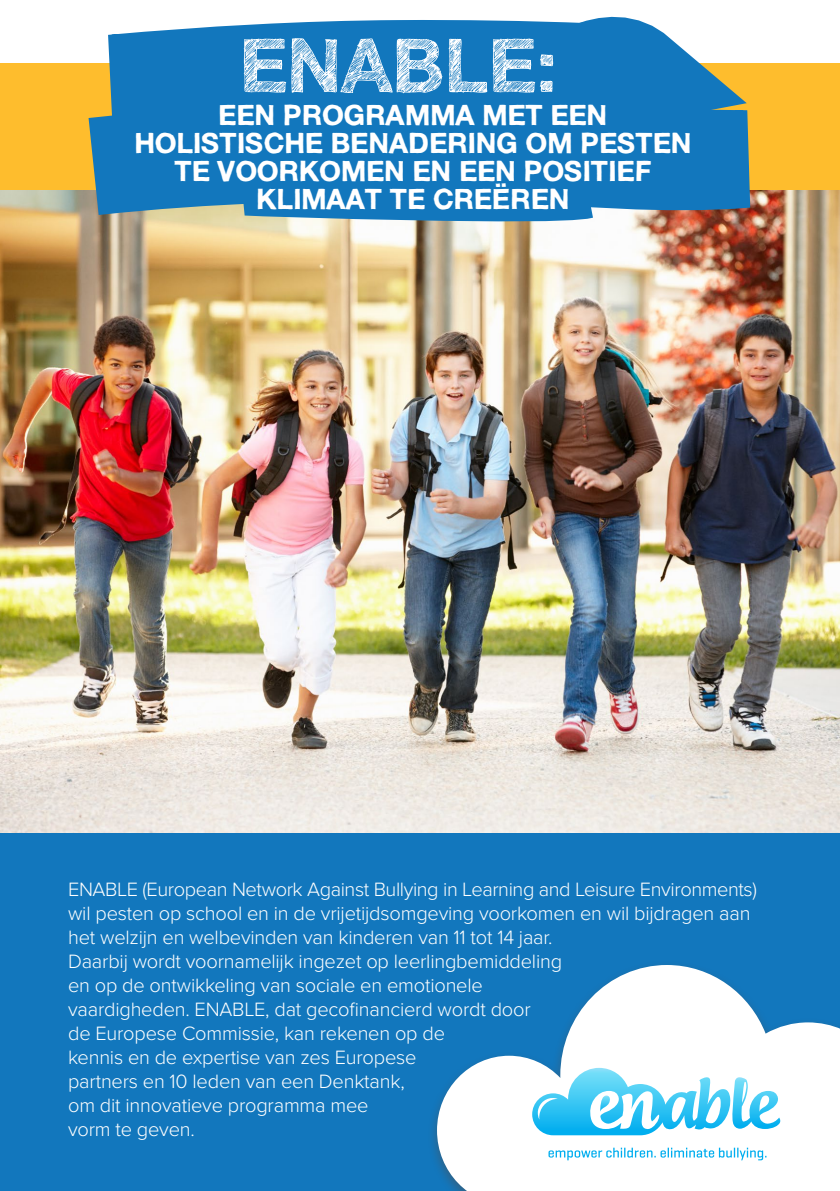
<style>
.page{position:relative;width:840px;height:1191px;background:#fff}
.page>*{position:absolute;margin:0;border:0;box-sizing:border-box;transform-origin:0 0}
.t1{font:700 74px "Sketchetik";color:#fff}
.t2{font:700 28px/28px "Sketchetik Fill";color:#fff;text-align:center}
.t3{font:300 20px/24px "Proxima Nova";letter-spacing:-.01em;color:#fff}
</style>
<div class="page">
<img style="left:0;top:274px;width:839px;height:559px">
<svg style="left:108px;top:16px;width:578px;height:36px;fill:#1277bd"></svg>
<svg style="left:0;top:52px;width:839px;height:222px;background:#6d949d"></svg>
<div style="left:0;top:833px;width:839px;height:358px;background:#1277bd"></div>
<svg style="left:437px;top:965px;width:402px;height:226px;fill:#fff"></svg>
<svg style="left:732px;top:1077px;width:48px;height:52px;background:#9fe2f9"></svg>
<svg style="left:532px;top:1067px;width:199px;height:68px;background:#99e0f8"></svg>
<svg style="left:600px;top:1095px;width:9px;height:16px"></svg>
<svg style="left:548px;top:1147px;width:218px;height:13px;background:#c2ebfa"></svg>
<svg style="left:537px;top:1096px;width:20px;height:23px"></svg>
<h1 class="t1" style="left:238px;top:19px;width:318px">ENABLE:</h1>
<h2 class="t2" style="left:134px;top:100px;width:559px">EEN PROGRAMMA MET EEN<br>HOLISTISCHE BENADERING OM PESTEN<br>TE VOORKOMEN EN EEN POSITIEF<br>KLIMAAT TE CREËREN</h2>
<p class="t3" style="left:68px;top:878px;width:690px">ENABLE (European Network Against Bullying in Learning and Leisure Environments) wil pesten op school en in de vrijetijdsomgeving voorkomen en wil bijdragen aan het welzijn en welbevinden van kinderen van 11 tot 14 jaar.<br>Daarbij wordt voornamelijk ingezet op leerlingbemiddeling<br>en op de ontwikkeling van sociale en emotionele<br>vaardigheden. ENABLE, dat gecofinancierd wordt door<br>de Europese Commissie, kan rekenen op de<br>kennis en de expertise van zes Europese<br>partners en 10 leden van een Denktank,<br>om dit innovatieve programma mee<br>vorm te geven.</p>
</div>
